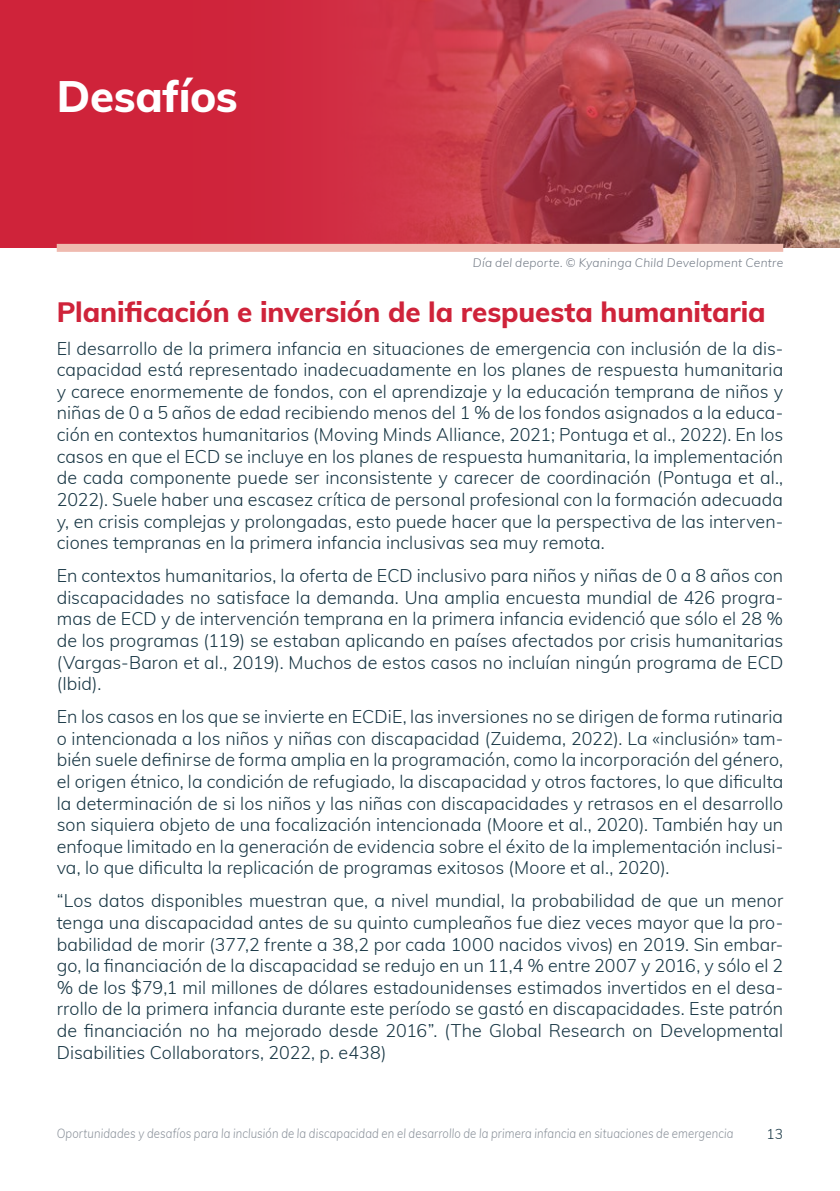
<style>
.page{position:relative;width:840px;height:1191px;background:#fff}
.page>*{position:absolute;margin:0;border:0;box-sizing:border-box;transform-origin:0 0}
.Header_Level_1_PHOTO{font:800 44px "Muli";letter-spacing:-.005em;color:#fff}
.Paragraph_Style{font:800 28px "Muli";letter-spacing:-.005em;color:#cf233a}
.Paragraph_Style-2{font:300 18px/21.6px "Muli";color:#163543;text-align:justify}
.t1{font:300 14px "Muli";color:#163543}
.t2{font:italic 300 13px "Muli";letter-spacing:.01em;color:#8a919a;scale:.87 1}
.INEE_Subtitle{font:italic 300 12px "Muli";letter-spacing:.025em;color:#757d88}
</style>
<div class="page">
<img style="left:495px;top:0;width:344px;height:248px">
<svg style="left:0;top:0;width:495px;height:248px;background:#cf2b3f"></svg>
<div style="left:57px;top:244px;width:725px;height:8px;background:#efbaaf"></div>
<p class="Header_Level_1_PHOTO" style="left:57px;top:64px;width:182px">Desafíos</p>
<p class="INEE_Subtitle" style="left:472px;top:253px;width:312px">Día del deporte. © Kyaninga Child Development Centre</p>
<p class="Paragraph_Style" style="left:57px;top:291px;width:710px">Planificación e inversión de la respuesta humanitaria</p>
<p class="Paragraph_Style-2" style="left:57px;top:336px;width:727px">El desarrollo de la primera infancia en situaciones de emergencia con inclusión de la dis&shy;capacidad está representado inadecuadamente en los planes de respuesta humanitaria y carece enormemente de fondos, con el aprendizaje y la educación temprana de niños y niñas de 0 a 5 años de edad recibiendo menos del 1 % de los fondos asignados a la educa&shy;ción en contextos humanitarios (Moving Minds Alliance, 2021; Pontuga et al., 2022). En los casos en que el ECD se incluye en los planes de respuesta humanitaria, la implementación de cada componente puede ser inconsistente y carecer de coordinación (Pontuga et al., 2022). Suele haber una escasez crítica de personal profesional con la formación adecuada y, en crisis complejas y prolongadas, esto puede hacer que la perspectiva de las interven&shy;ciones tempranas en la primera infancia inclusivas sea muy remota.</p>
<p class="Paragraph_Style-2" style="left:57px;top:564px;width:727px">En contextos humanitarios, la oferta de ECD inclusivo para niños y niñas de 0 a 8 años con discapacidades no satisface la demanda. Una amplia encuesta mundial de 426 progra&shy;mas de ECD y de intervención temprana en la primera infancia evidenció que sólo el 28 % de los programas (119) se estaban aplicando en países afectados por crisis humanitarias (Vargas-Baron et al., 2019). Muchos de estos casos no incluían ningún programa de ECD (Ibid).</p>
<p class="Paragraph_Style-2" style="left:57px;top:705px;width:727px">En los casos en los que se invierte en ECDiE, las inversiones no se dirigen de forma rutinaria o intencionada a los niños y niñas con discapacidad (Zuidema, 2022). La «inclusión» tam&shy;bién suele definirse de forma amplia en la programación, como la incorporación del género, el origen étnico, la condición de refugiado, la discapacidad y otros factores, lo que dificulta la determinación de si los niños y las niñas con discapacidades y retrasos en el desarrollo son siquiera objeto de una focalización intencionada (Moore et al., 2020). También hay un enfoque limitado en la generación de evidencia sobre el éxito de la implementación inclusi&shy;va, lo que dificulta la replicación de programas exitosos (Moore et al., 2020).</p>
<p class="Paragraph_Style-2" style="left:57px;top:889px;width:727px">“Los datos disponibles muestran que, a nivel mundial, la probabilidad de que un menor tenga una discapacidad antes de su quinto cumpleaños fue diez veces mayor que la pro&shy;babilidad de morir (377,2 frente a 38,2 por cada 1000 nacidos vivos) en 2019. Sin embar&shy;go, la financiación de la discapacidad se redujo en un 11,4 % entre 2007 y 2016, y sólo el 2 % de los $79,1 mil millones de dólares estadounidenses estimados invertidos en el desa&shy;rrollo de la primera infancia durante este período se gastó en discapacidades. Este patrón de financiación no ha mejorado desde 2016”. (The Global Research on Developmental Disabilities Collaborators, 2022, p. e438)</p>
<p class="t2" style="left:57px;top:1123px;width:778px">Oportunidades y desafíos para la inclusión de la discapacidad en el desarrollo de la primera infancia en situaciones de emergencia</p>
<p class="t1" style="left:766px;top:1123px;width:18px">13</p>
</div>
